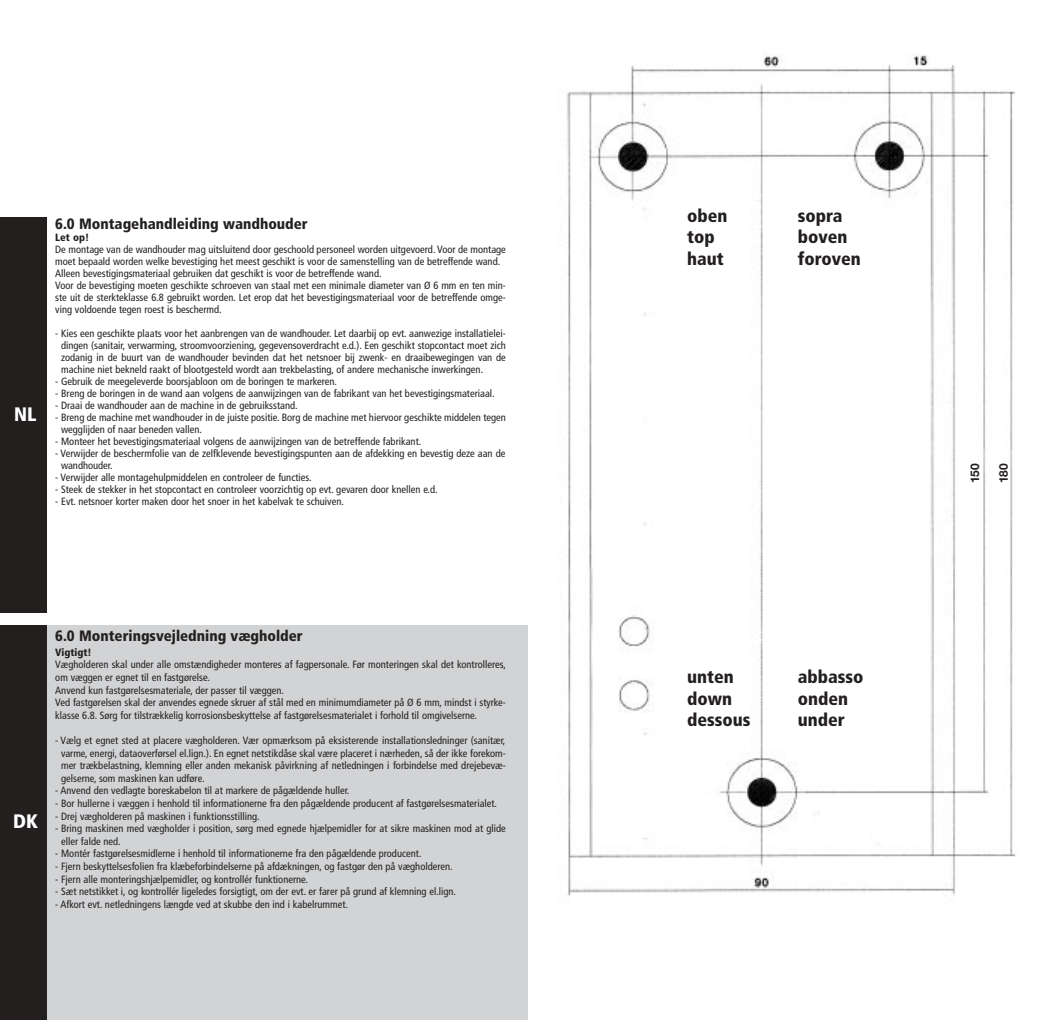
<style>
.page{position:relative;width:1053px;height:1020px;background:#fff}
.page>*{position:absolute;margin:0;border:0;box-sizing:border-box;transform-origin:0 0}
.t1{font:900 condensed 19.5px "Frutiger";color:#fff}
.t2{font:900 condensed 18px "Frutiger";color:#231f1f}
.t3{font:900 condensed 15px "Frutiger";color:#231f1f}
.t4{font:700 12px "Helvetica Neue";color:#231f1f}
.t5{font:condensed 10.5px/12px "Frutiger";color:#231f1f}
.t6{font:900 condensed 10.5px "Frutiger";color:#231f1f}
</style>
<div class="page">
<img style="left:567px;top:55px;width:449px;height:841px">
<div style="left:0;top:626px;width:527px;height:394px;background:#d1d3d5"></div>
<div style="left:0;top:626px;width:47px;height:394px;background:#231f1f"></div>
<div style="left:0;top:217px;width:47px;height:396px;background:#231f1f"></div>
<h1 class="t1" style="left:14px;top:406px;width:24px">NL</h1>
<h3 class="t3" style="left:55px;top:217px;width:254px">6.0 Montagehandleiding wandhouder</h3>
<p class="t6" style="left:55px;top:233px;width:35px">Let op!</p>
<p class="t5" style="left:55px;top:244px;width:452px">De montage van de wandhouder mag uitsluitend door geschoold personeel worden uitgevoerd. Voor de montage moet bepaald worden welke bevestiging het meest geschikt is voor de samenstelling van de betreffende wand.<br>Alleen bevestigingsmateriaal gebruiken dat geschikt is voor de betreffende wand.<br>Voor de bevestiging moeten geschikte schroeven van staal met een minimale diameter van Ø 6 mm en ten min&shy;ste uit de sterkteklasse 6.8 gebruikt worden. Let erop dat het bevestigingsmateriaal voor de betreffende omge&shy;ving voldoende tegen roest is beschermd.</p>
<p class="t5" style="left:61px;top:328px;width:446px;text-align:justify;text-indent:-6px">- Kies een geschikte plaats voor het aanbrengen van de wandhouder. Let daarbij op evt. aanwezige installatielei&shy;dingen (sanitair, verwarming, stroomvoorziening, gegevensoverdracht e.d.). Een geschikt stopcontact moet zich zodanig in de buurt van de wandhouder bevinden dat het netsnoer bij zwenk- en draaibewegingen van de machine niet bekneld raakt of blootgesteld wordt aan trekbelasting, of andere mechanische inwerkingen.</p>
<p class="t5" style="left:55px;top:376px;width:283px">- Gebruik de meegeleverde boorsjabloon om de boringen te markeren.</p>
<p class="t5" style="left:55px;top:388px;width:441px">- Breng de boringen in de wand aan volgens de aanwijzingen van de fabrikant van het bevestigingsmateriaal.</p>
<p class="t5" style="left:55px;top:400px;width:244px">- Draai de wandhouder aan de machine in de gebruiksstand.</p>
<p class="t5" style="left:61px;top:412px;width:446px;text-indent:-6px">- Breng de machine met wandhouder in de juiste positie. Borg de machine met hiervoor geschikte middelen tegen wegglijden of naar beneden vallen.</p>
<p class="t5" style="left:55px;top:436px;width:368px">- Monteer het bevestigingsmateriaal volgens de aanwijzingen van de betreffende fabrikant.</p>
<p class="t5" style="left:61px;top:448px;width:446px;text-indent:-6px">- Verwijder de beschermfolie van de zelfklevende bevestigingspunten aan de afdekking en bevestig deze aan de wandhouder.</p>
<p class="t5" style="left:55px;top:472px;width:258px">- Verwijder alle montagehulpmiddelen en controleer de functies.</p>
<p class="t5" style="left:55px;top:484px;width:384px">- Steek de stekker in het stopcontact en controleer voorzichtig op evt. gevaren door knellen e.d.</p>
<p class="t5" style="left:55px;top:496px;width:290px">- Evt. netsnoer korter maken door het snoer in het kabelvak te schuiven.</p>
<h1 class="t1" style="left:13px;top:814px;width:26px">DK</h1>
<h3 class="t3" style="left:55px;top:630px;width:249px">6.0 Monteringsvejledning vægholder</h3>
<p class="t6" style="left:55px;top:648px;width:38px">Vigtigt!</p>
<p class="t5" style="left:55px;top:659px;width:452px;line-height:12.6px">Vægholderen skal under alle omstændigheder monteres af fagpersonale. Før monteringen skal det kontrolleres, om væggen er egnet til en fastgørelse.<br>Anvend kun fastgørelsesmateriale, der passer til væggen.<br>Ved fastgørelsen skal der anvendes egnede skruer af stål med en minimumdiameter på Ø 6 mm, mindst i styrke&shy;klasse 6.8. Sørg for tilstrækkelig korrosionsbeskyttelse af fastgørelsesmaterialet i forhold til omgivelserne.</p>
<p class="t5" style="left:61px;top:735px;width:446px;line-height:12.6px;text-align:justify;text-indent:-6px">- Vælg et egnet sted at placere vægholderen. Vær opmærksom på eksisterende installationsledninger (sanitær, varme, energi, dataoverførsel el.lign.). En egnet netstikdåse skal være placeret i nærheden, så der ikke forekom&shy;mer trækbelastning, klemning eller anden mekanisk påvirkning af netledningen i forbindelse med drejebevæ&shy;gelserne, som maskinen kan udføre.</p>
<p class="t5" style="left:55px;top:786px;width:296px">- Anvend den vedlagte boreskabelon til at markere de pågældende huller.</p>
<p class="t5" style="left:55px;top:798px;width:443px">- Bor hullerne i væggen i henhold til informationerne fra den pågældende producent af fastgørelsesmaterialet.</p>
<p class="t5" style="left:55px;top:811px;width:206px">- Drej vægholderen på maskinen i funktionsstilling.</p>
<p class="t5" style="left:61px;top:823px;width:446px;line-height:12.6px;text-indent:-6px">- Bring maskinen med vægholder i position, sørg med egnede hjælpemidler for at sikre maskinen mod at glide eller falde ned.</p>
<p class="t5" style="left:55px;top:849px;width:368px">- Montér fastgørelsesmidlerne i henhold til informationerne fra den pågældende producent.</p>
<p class="t5" style="left:55px;top:861px;width:399px">- Fjern beskyttelsesfolien fra klæbeforbindelserne på afdækningen, og fastgør den på vægholderen.</p>
<p class="t5" style="left:55px;top:874px;width:254px">- Fjern alle monteringshjælpemidler, og kontrollér funktionerne.</p>
<p class="t5" style="left:55px;top:886px;width:402px">- Sæt netstikket i, og kontrollér ligeledes forsigtigt, om der evt. er farer på grund af klemning el.lign.</p>
<p class="t5" style="left:55px;top:899px;width:294px">- Afkort evt. netledningens længde ved at skubbe den ind i kabelrummet.</p>
<h2 class="t2" style="left:687px;top:208px;width:42px">oben</h2>
<h2 class="t2" style="left:798px;top:208px;width:46px">sopra</h2>
<h2 class="t2" style="left:687px;top:230px;width:29px">top</h2>
<h2 class="t2" style="left:798px;top:230px;width:51px">boven</h2>
<h2 class="t2" style="left:687px;top:252px;width:38px">haut</h2>
<h2 class="t2" style="left:798px;top:252px;width:65px">foroven</h2>
<h2 class="t2" style="left:687px;top:670px;width:48px">unten</h2>
<h2 class="t2" style="left:798px;top:670px;width:67px">abbasso</h2>
<h2 class="t2" style="left:687px;top:691px;width:46px">down</h2>
<h2 class="t2" style="left:798px;top:691px;width:52px">onden</h2>
<h2 class="t2" style="left:687px;top:713px;width:65px">dessous</h2>
<h2 class="t2" style="left:798px;top:713px;width:49px">under</h2>
<p class="t4" style="left:971px;top:483px;width:22px;rotate:-90deg">150</p>
<p class="t4" style="left:999px;top:483px;width:22px;rotate:-90deg">180</p>
</div>
